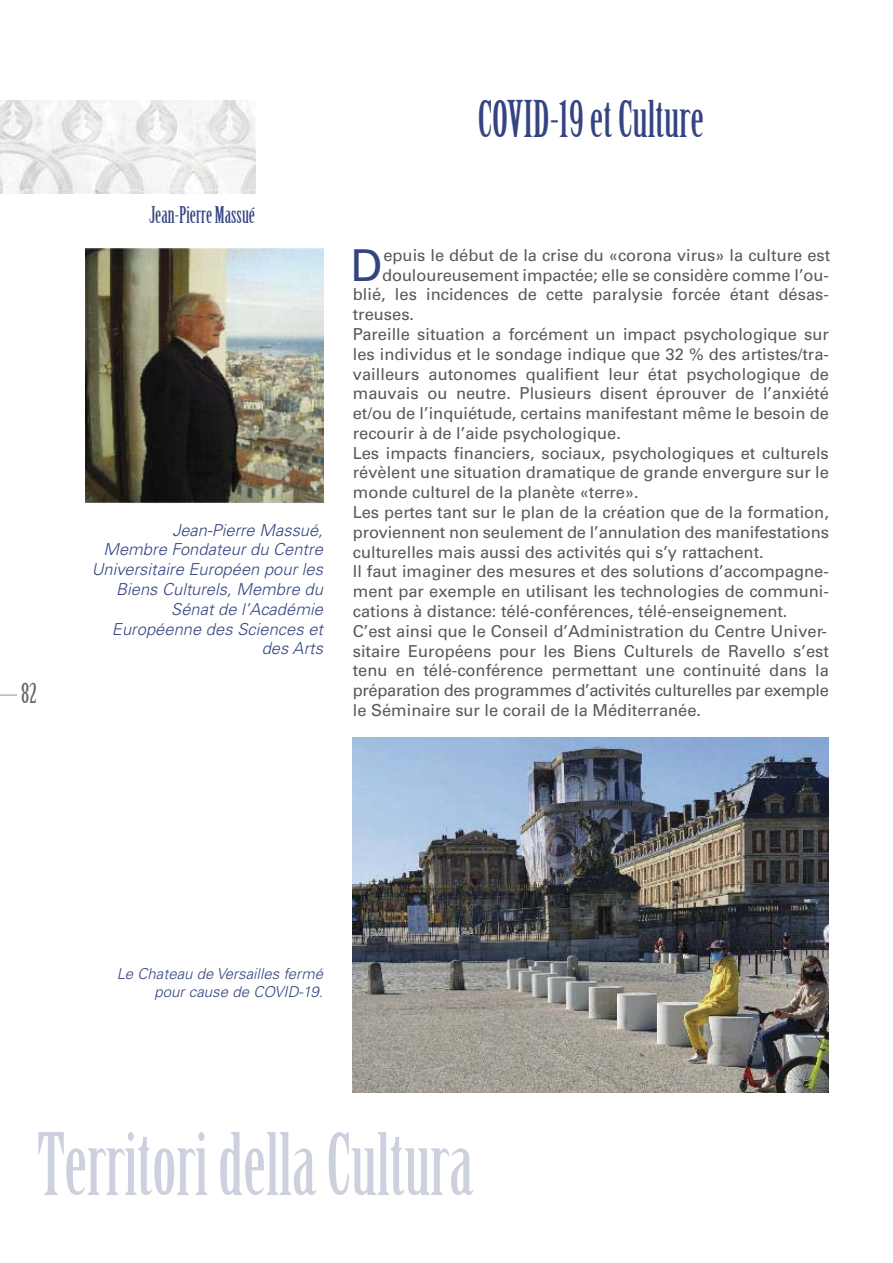
<style>
.page{position:relative;width:893px;height:1263px;background:#fff}
.page>*{position:absolute;margin:0;border:0;box-sizing:border-box;transform-origin:0 0}
.t1{font:84px "Birch Std";color:#cdd0df}
.t2{font:49.5px "Birch Std";color:#354481}
.t3{font:43.95px "Univers";color:#354481}
.t4{font:27px "Birch Std";color:#686767}
.t5{font:22.5px "Birch Std";color:#354481}
.t6{font:16.5px "Univers";color:#57595b}
.t7{font:italic 300 16.5px/19.8px "Univers";letter-spacing:.005em;color:#354481;text-align:right}
.t8{font:16.5px "Univers";letter-spacing:-.02em;color:#57595b}
.t9{font:italic 300 15px/18px "Univers";letter-spacing:.005em;color:#354481;text-align:right}
</style>
<div class="page">
<svg style="left:0;top:694px;width:17px;height:2px"></svg>
<img style="left:0;top:100px;width:255px;height:94px">
<img style="left:85px;top:249px;width:238px;height:255px">
<img style="left:353px;top:738px;width:476px;height:355px">
<h3 class="t4" style="left:21px;top:678px;width:17px">82</h3>
<h3 class="t5" style="left:149px;top:202px;width:107px">Jean-Pierre Massué</h3>
<p class="t7" style="left:92px;top:521px;width:233px">Jean-Pierre Massué,<br>Membre Fondateur du Centre<br>Universitaire Européen pour les<br>Biens Culturels, Membre du<br>Sénat de l’Académie<br>Européenne des Sciences et des Arts</p>
<h2 class="t2" style="left:478px;top:91px;width:228px">COVID-19 et Culture</h2>
<h3 class="t3" style="left:350px;top:249px;width:33px">D</h3>
<p class="t6" style="left:383px;top:249px;width:448px">epuis le début de la crise du «corona virus» la culture est</p>
<p class="t6" style="left:382px;top:269px;width:448px">douloureusement impactée; elle se considère comme l’ou-</p>
<p class="t6" style="left:353px;top:288px;width:478px">blié, les incidences de cette paralysie forcée étant désas-</p>
<p class="t6" style="left:353px;top:308px;width:63px">treuses.</p>
<p class="t6" style="left:353px;top:328px;width:478px">Pareille situation a forcément un impact psychologique sur</p>
<p class="t6" style="left:353px;top:348px;width:478px">les individus et le sondage indique que 32 % des artistes/tra-</p>
<p class="t6" style="left:353px;top:368px;width:478px">vailleurs autonomes qualifient leur état psychologique de</p>
<p class="t6" style="left:353px;top:387px;width:478px">mauvais ou neutre. Plusieurs disent éprouver de l’anxiété</p>
<p class="t6" style="left:353px;top:407px;width:478px">et/ou de l’inquiétude, certains manifestant même le besoin de</p>
<p class="t6" style="left:353px;top:427px;width:270px">recourir à de l’aide psychologique.</p>
<p class="t6" style="left:353px;top:447px;width:477px">Les impacts financiers, sociaux, psychologiques et culturels</p>
<p class="t6" style="left:353px;top:467px;width:478px">révèlent une situation dramatique de grande envergure sur le</p>
<p class="t6" style="left:353px;top:486px;width:287px">monde culturel de la planète «terre».</p>
<p class="t6" style="left:353px;top:506px;width:478px">Les pertes tant sur le plan de la création que de la formation,</p>
<p class="t6" style="left:353px;top:526px;width:478px">proviennent non seulement de l’annulation des manifestations</p>
<p class="t6" style="left:353px;top:546px;width:412px">culturelles mais aussi des activités qui s’y rattachent.</p>
<p class="t6" style="left:353px;top:566px;width:478px">Il faut imaginer des mesures et des solutions d’accompagne-</p>
<p class="t6" style="left:353px;top:585px;width:478px">ment par exemple en utilisant les technologies de communi-</p>
<p class="t6" style="left:353px;top:605px;width:436px">cations à distance: télé-conférences, télé-enseignement.</p>
<p class="t6" style="left:353px;top:625px;width:476px">C’est ainsi que le Conseil d’Administration du Centre Univer-</p>
<p class="t6" style="left:353px;top:645px;width:478px">sitaire Européens pour les Biens Culturels de Ravello s’est</p>
<p class="t6" style="left:353px;top:664px;width:477px">tenu en télé-conférence permettant une continuité dans la</p>
<p class="t8" style="left:353px;top:684px;width:478px">préparation des programmes d’activités culturelles par exemple</p>
<p class="t6" style="left:353px;top:704px;width:350px">le Séminaire sur le corail de la Méditerranée.</p>
<p class="t9" style="left:117px;top:966px;width:208px">Le Chateau de Versailles fermé pour cause de COVID-19.</p>
<h1 class="t1" style="left:37px;top:1117px;width:438px">Territori della Cultura</h1>
</div>
